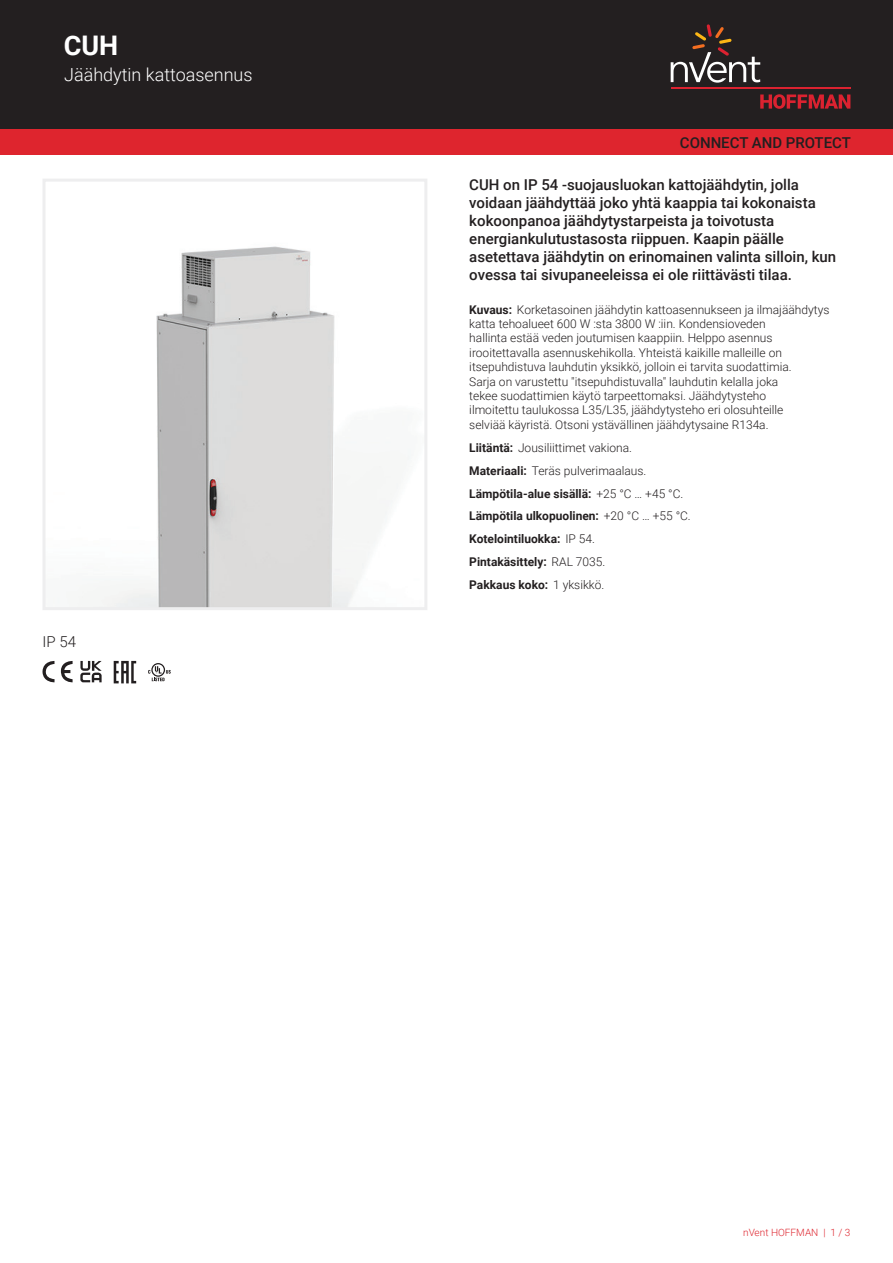
<style>
.page{position:relative;width:893px;height:1263px;background:#fff}
.page>*{position:absolute;margin:0;border:0;box-sizing:border-box;transform-origin:0 0}
.t1{font:700 27px "Roboto";color:#fff}
.t2{font:300 18px "Roboto";color:#fff}
.t3{font:500 15px/18px "Roboto";color:#231f20}
.t4{font:300 15px "Roboto";color:#231f20}
.t5{font:300 12px/14.4px "Roboto";color:#231f20}
.t6{font:700 12px/23px "Roboto";color:#231f20}
.t7{font:300 10.05px "Roboto";color:#de252e}
.s1{font-weight:700}
.s2{font-weight:300}
</style>
<div class="page">
<div style="left:0;top:0;width:893px;height:129px;background:#231f20"></div>
<svg style="left:760px;top:94px;width:90px;height:15px"></svg>
<hr style="left:671px;top:88px;width:179px;height:1px;background:#db2230">
<svg style="left:671px;top:24px;width:89px;height:59px"></svg>
<div style="left:0;top:129px;width:893px;height:26px;background:#de252e"></div>
<img style="left:82px;top:246px;width:328px;height:360px">
<div style="left:43px;top:179px;width:384px;height:431px;border:3px solid #eeeeef"></div>
<svg style="left:43px;top:661px;width:30px;height:21px"></svg>
<svg style="left:80px;top:661px;width:22px;height:21px"></svg>
<svg style="left:114px;top:661px;width:22px;height:22px"></svg>
<svg style="left:148px;top:663px;width:23px;height:18px"></svg>
<h1 class="t1" style="left:64px;top:26px;width:56px">CUH</h1>
<h2 class="t2" style="left:64px;top:62px;width:190px">Jäähdytin kattoasennus</h2>
<p class="t4" style="left:43px;top:631px;width:35px">IP 54</p>
<p class="t3" style="left:680px;top:133px;width:173px">CONNECT AND PROTECT</p>
<p class="t3" style="left:469px;top:175px;width:368px">CUH on IP 54 -suojausluokan kattojäähdytin, jolla voidaan jäähdyttää joko yhtä kaappia tai kokonaista kokoonpanoa jäähdytystarpeista ja toivotusta energiankulutustasosta riippuen. Kaapin päälle asetettava jäähdytin on erinomainen valinta silloin, kun ovessa tai sivupaneeleissa ei ole riittävästi tilaa.</p>
<p class="t5" style="left:469px;top:302px;width:362px"><span class="s1">Kuvaus:</span> Korketasoinen jäähdytin kattoasennukseen ja ilmajäähdytys katta tehoalueet 600 W :sta 3800 W :iin. Kondensioveden<br>hallinta estää veden joutumisen kaappiin. Helppo asennus irooitettavalla asennuskehikolla. Yhteistä kaikille malleille on itsepuhdistuva lauhdutin yksikkö, jolloin ei tarvita suodattimia.<br>Sarja on varustettu "itsepuhdistuvalla" lauhdutin kelalla joka<br>tekee suodattimien käytö tarpeettomaksi. Jäähdytysteho<br>ilmoitettu taulukossa L35/L35, jäähdytysteho eri olosuhteille<br>selviää käyristä. Otsoni ystävällinen jäähdytysaine R134a.</p>
<p class="t6" style="left:469px;top:436px;width:223px">Liitäntä: <span class="s2">Jousiliittimet vakiona.<br></span>Materiaali: <span class="s2">Teräs pulverimaalaus.<br></span>Lämpötila-alue sisällä: <span class="s2">+25 °C … +45 °C.<br></span>Lämpötila ulkopuolinen: <span class="s2">+20 °C … +55 °C.<br></span>Kotelointiluokka: <span class="s2">IP 54.<br></span>Pintakäsittely: <span class="s2">RAL 7035.<br></span>Pakkaus koko: <span class="s2">1 yksikkö.</span></p>
<p class="t7" style="left:743px;top:1226px;width:109px">nVent HOFFMAN | 1 / 3</p>
</div>
